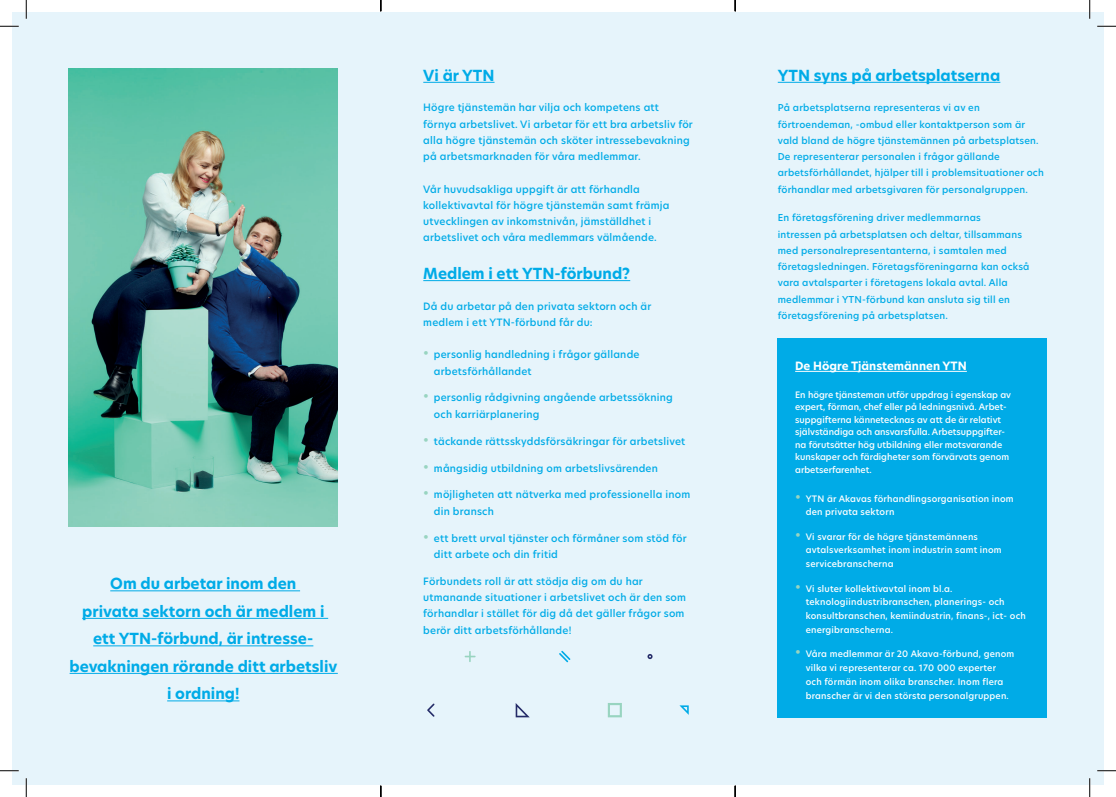
<style>
.page{position:relative;width:1116px;height:797px;background:#fff}
.page>*{position:absolute;margin:0;border:0;box-sizing:border-box;transform-origin:0 0}
.t1{font:700 15px/27.5px "Hero New";color:#00abe7;text-align:center}
.t2{font:700 11.25px "Hero New";color:#fff}
.t3{font:500 10px/16.2px "Hero New";letter-spacing:.02em;color:#00abe7}
.t4{font:500 9.38px/16.2px "Hero New";letter-spacing:.02em;color:#00abe7}
.t5{font:500 8.75px/13.8px "Hero New";letter-spacing:.02em;color:#fff}
.t6{font:500 8.75px/12.5px "Hero New";color:#fff}
.s1{font-weight:700;font-size:13.75px;color:#98d4c0}
</style>
<div class="page">
<div style="left:12px;top:12px;width:723px;height:773px;background:#e6f4fb"></div>
<div style="left:735px;top:12px;width:368px;height:773px;background:#e6f4fb"></div>
<hr style="left:110px;top:590px;width:190px;height:1px;background:#00abe7">
<hr style="left:82px;top:618px;width:246px;height:1px;background:#00abe7">
<hr style="left:93px;top:645px;width:220px;height:1px;background:#00abe7">
<hr style="left:70px;top:673px;width:268px;height:1px;background:#00abe7">
<hr style="left:167px;top:700px;width:72px;height:1px;background:#00abe7">
<hr style="left:423px;top:82px;width:71px;height:1px;background:#00abe7">
<hr style="left:423px;top:280px;width:207px;height:1px;background:#00abe7">
<svg style="left:427px;top:703px;width:7px;height:13px"></svg>
<svg style="left:608px;top:703px;width:14px;height:14px"></svg>
<svg style="left:679px;top:705px;width:9px;height:9px"></svg>
<svg style="left:515px;top:703px;width:15px;height:14px"></svg>
<svg style="left:647px;top:654px;width:5px;height:5px"></svg>
<svg style="left:559px;top:650px;width:11px;height:12px"></svg>
<svg style="left:464px;top:651px;width:11px;height:11px"></svg>
<div style="left:777px;top:338px;width:270px;height:379px;background:#00abe7"></div>
<hr style="left:777px;top:82px;width:223px;height:1px;background:#00abe7">
<hr style="left:795px;top:371px;width:171px;height:1px;background:#fff">
<img style="left:69px;top:69px;width:269px;height:457px">
<svg style="left:0;top:25px;width:19px;height:2px"></svg>
<svg style="left:1097px;top:25px;width:18px;height:2px"></svg>
<svg style="left:0;top:770px;width:19px;height:1px"></svg>
<svg style="left:1097px;top:770px;width:18px;height:1px"></svg>
<svg style="left:25px;top:0;width:2px;height:19px"></svg>
<svg style="left:25px;top:778px;width:2px;height:19px"></svg>
<svg style="left:1089px;top:0;width:1px;height:19px"></svg>
<svg style="left:1089px;top:778px;width:1px;height:19px"></svg>
<svg style="left:380px;top:785px;width:1px;height:12px"></svg>
<svg style="left:734px;top:0;width:2px;height:11px"></svg>
<svg style="left:734px;top:785px;width:2px;height:12px"></svg>
<h1 class="t1" style="left:70px;top:570px;width:269px">Om du arbetar inom den<br>privata sektorn och är medlem i ett YTN-förbund, är intresse&shy;bevakningen rörande ditt arbetsliv i ordning!</h1>
<h1 class="t1" style="left:423px;top:62px;width:73px">Vi är YTN</h1>
<p class="t3" style="left:423px;top:99px;width:271px">Högre tjänstemän har vilja och kompetens att förnya arbetslivet. Vi arbetar för ett bra arbetsliv för alla högre tjänstemän och sköter intressebevakning på arbetsmarknaden för våra medlemmar.</p>
<p class="t3" style="left:423px;top:181px;width:248px">Vår huvudsakliga uppgift är att förhandla kollektivavtal för högre tjänstemän samt främja utvecklingen av inkomstnivån, jämställdhet i arbetslivet och våra medlemmars välmående.</p>
<h1 class="t1" style="left:423px;top:260px;width:208px">Medlem i ett YTN-förbund?</h1>
<p class="t3" style="left:423px;top:298px;width:230px">Då du arbetar på den privata sektorn och är medlem i ett YTN-förbund får du:</p>
<p class="t3" style="left:434px;top:346px;width:207px;text-indent:-11px"><span class="s1">•</span> personlig handledning i frågor gällande arbetsförhållandet</p>
<p class="t3" style="left:434px;top:389px;width:240px;text-indent:-11px"><span class="s1">•</span> personlig rådgivning angående arbetssökning och karriärplanering</p>
<p class="t3" style="left:423px;top:433px;width:263px"><span class="s1">•</span> täckande rättsskyddsförsäkringar för arbetslivet</p>
<p class="t3" style="left:423px;top:459px;width:236px"><span class="s1">•</span> mångsidig utbildning om arbetslivsärenden</p>
<p class="t3" style="left:434px;top:486px;width:258px;text-indent:-11px"><span class="s1">•</span> möjligheten att nätverka med professionella inom din bransch</p>
<p class="t3" style="left:434px;top:529px;width:254px;text-indent:-11px"><span class="s1">•</span> ett brett urval tjänster och förmåner som stöd för ditt arbete och din fritid</p>
<p class="t3" style="left:423px;top:573px;width:264px">Förbundets roll är att stödja dig om du har utmanande situationer i arbetslivet och är den som förhandlar i stället för dig då det gäller frågor som berör ditt arbetsförhållande!</p>
<h1 class="t1" style="left:777px;top:62px;width:224px">YTN syns på arbetsplatserna</h1>
<p class="t4" style="left:777px;top:100px;width:268px">På arbetsplatserna representeras vi av en förtroendeman, -ombud eller kontaktperson som är vald bland de högre tjänstemännen på arbetsplatsen.<br>De representerar personalen i frågor gällande arbetsförhållandet, hjälper till i problemsituationer och förhandlar med arbetsgivaren för personalgruppen.</p>
<p class="t4" style="left:777px;top:210px;width:253px">En företagsförening driver medlemmarnas<br>intressen på arbetsplatsen och deltar, tillsammans med personalrepresentanterna, i samtalen med företagsledningen. Företagsföreningarna kan också vara avtalsparter i företagens lokala avtal. Alla medlemmar i YTN-förbund kan ansluta sig till en företagsförening på arbetsplatsen.</p>
<p class="t2" style="left:795px;top:358px;width:173px">De Högre Tjänstemännen YTN</p>
<p class="t6" style="left:795px;top:388px;width:217px">En högre tjänsteman utför uppdrag i egenskap av expert, förman, chef eller på ledningsnivå. Arbet&shy;suppgifterna kännetecknas av att de är relativt självständiga och ansvarsfulla. Arbetsuppgifter&shy;na förutsätter hög utbildning eller motsvarande kunskaper och färdigheter som förvärvats genom arbetserfarenhet.</p>
<p class="t5" style="left:805px;top:491px;width:209px;text-indent:-11px"><span class="s1">•</span> YTN är Akavas förhandlingsorganisation inom den privata sektorn</p>
<p class="t5" style="left:805px;top:529px;width:197px;text-indent:-11px"><span class="s1">•</span> Vi svarar för de högre tjänstemännens avtalsverksamhet inom industrin samt inom servicebranscherna</p>
<p class="t5" style="left:805px;top:581px;width:221px;text-indent:-11px"><span class="s1">•</span> Vi sluter kollektivavtal inom bl.a. teknologiindustribranschen, planerings- och konsultbranschen, kemiindustrin, finans-, ict- och energibranscherna.</p>
<p class="t5" style="left:805px;top:647px;width:210px;text-indent:-11px"><span class="s1">•</span> Våra medlemmar är 20 Akava-förbund, genom vilka vi representerar ca. 170 000 experter<br>och förmän inom olika branscher. Inom flera branscher är vi den största personalgruppen.</p>
</div>
